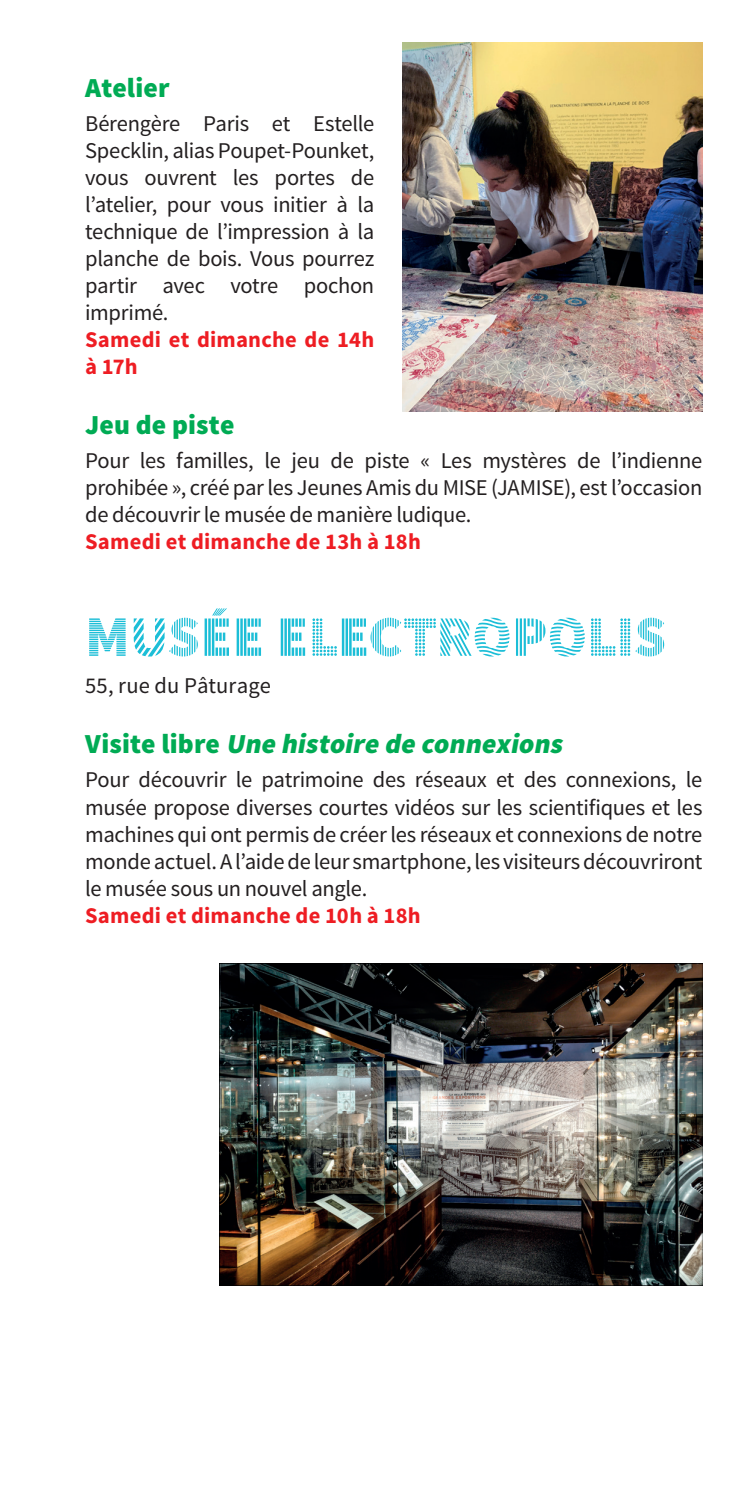
<style>
.page{position:relative;width:745px;height:1489px;background:#fff}
.page>*{position:absolute;margin:0;border:0;box-sizing:border-box;transform-origin:0 0}
.t1{font:900 57.5px "Source Sans Pro DISPLAYV2";letter-spacing:-.005em;color:#1cbed7}
.t2{font:italic 900 27.5px "Source Sans Pro";color:#00ab54}
.t3{font:900 27.5px "Source Sans Pro";color:#00ab54}
.t4{font:22.5px/27px "Source Sans Pro";letter-spacing:-.01em;color:#231f20;text-align:justify}
.t5{font:700 22.5px/27px "Source Sans Pro";letter-spacing:.01em;color:#ee1d23}
.s1{font-style:normal}
</style>
<div class="page">
<img style="left:402px;top:43px;width:300px;height:368px">
<img style="left:220px;top:963px;width:482px;height:322px">
<p class="t3" style="left:85px;top:70px;width:86px">Atelier</p>
<p class="t4" style="left:85px;top:110px;width:290px">Bérengère Paris et Estelle Specklin, alias Poupet-Pounket, vous ouvrent les portes de l’atelier, pour vous initier à la technique de l’impression à la planche de bois. Vous pourrez partir avec votre pochon imprimé.</p>
<p class="t5" style="left:85px;top:327px;width:290px">Samedi et dimanche de 14h à 17h</p>
<p class="t3" style="left:85px;top:407px;width:151px">Jeu de piste</p>
<p class="t4" style="left:85px;top:447px;width:618px">Pour les familles, le jeu de piste « Les mystères de l’indienne prohibée », créé par les Jeunes Amis du MISE (JAMISE), est l’occasion de découvrir le musée de manière ludique.</p>
<p class="t5" style="left:85px;top:529px;width:337px">Samedi et dimanche de 13h à 18h</p>
<h1 class="t1" style="left:85px;top:607px;width:582px">MUSÉE ELECTROPOLIS</h1>
<p class="t4" style="left:85px;top:672px;width:187px">55, rue du Pâturage</p>
<p class="t2" style="left:85px;top:726px;width:485px"><span class="s1">V i s i t e l i b r e</span> Une histoire de connexions</p>
<p class="t4" style="left:85px;top:766px;width:618px">Pour découvrir le patrimoine des réseaux et des connexions, le musée propose diverses courtes vidéos sur les scientifiques et les machines qui ont permis de créer les réseaux et connexions de notre monde actuel. A l’aide de leur smartphone, les visiteurs découvriront le musée sous un nouvel angle.</p>
<p class="t5" style="left:85px;top:902px;width:337px">Samedi et dimanche de 10h à 18h</p>
</div>
